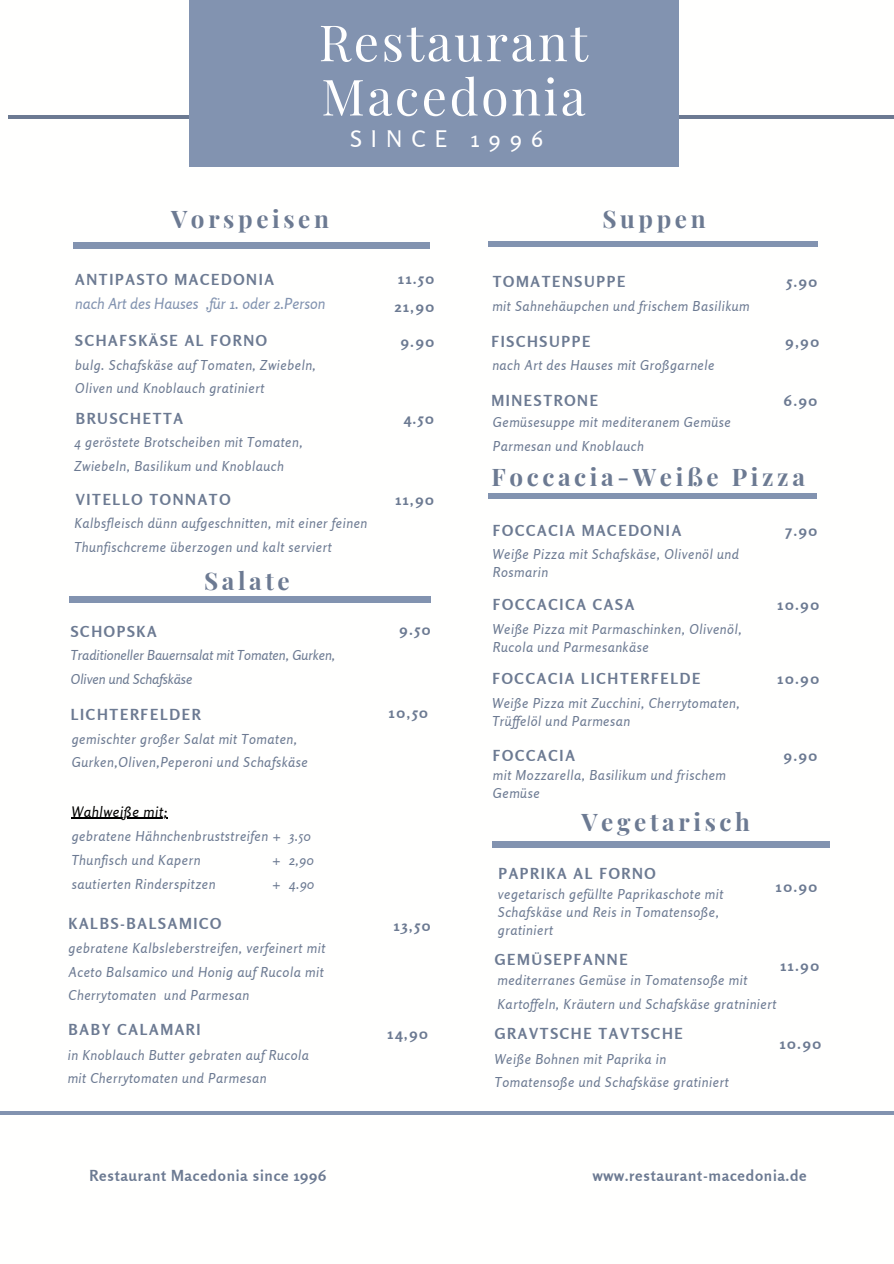
<style>
.page{position:relative;width:894px;height:1264px;background:#fff}
.page>*{position:absolute;margin:0;border:0;box-sizing:border-box;transform-origin:0 0}
.t1{font:50.1px/54.3px "Playfair Display";letter-spacing:.05em;color:#fff}
.t2{font:700 24.3px "Playfair Display";letter-spacing:.15em;color:#6c7a92}
.t3{font:22.65px "Rosario";letter-spacing:.4em;color:#fff}
.t4{font:700 15.15px "Rosario";letter-spacing:.11em;color:#6c7a92}
.t5{font:700 15.15px "Rosario";letter-spacing:.05em;color:#6c7a92}
.t6{font:italic 15.15px "Rosario";color:#8293b0}
.t7{font:italic 14.4px "Rosario";letter-spacing:.04em;color:#000}
.t8{font:italic 13.65px/23.7px "Rosario";letter-spacing:.04em;color:#6c7a92}
.t9{font:italic 13.65px/23.7px "Rosario";color:#6c7a92}
</style>
<div class="page">
<hr style="left:8px;top:115px;width:885px;height:3px;background:#6c7a92">
<div style="left:189px;top:0;width:489px;height:167px;background:#8293b0"></div>
<hr style="left:0;top:1111px;width:893px;height:3px;background:#8293b0">
<div style="left:74px;top:243px;width:355px;height:5px;background:#8293b0"></div>
<div style="left:69px;top:597px;width:361px;height:5px;background:#8293b0"></div>
<hr style="left:72px;top:817px;width:96px;height:2px;background:#000">
<div style="left:487px;top:241px;width:330px;height:6px;background:#8293b0"></div>
<div style="left:492px;top:841px;width:337px;height:7px;background:#8293b0"></div>
<div style="left:487px;top:493px;width:329px;height:6px;background:#8293b0"></div>
<p class="t1" style="left:319px;top:13px;width:271px">Restaurant<br>Macedonia</p>
<p class="t3" style="left:350px;top:125px;width:195px">SINCE 1996</p>
<p class="t2" style="left:171px;top:202px;width:159px">Vorspeisen</p>
<p class="t2" style="left:602px;top:202px;width:105px">Suppen</p>
<p class="t4" style="left:75px;top:270px;width:200px">ANTIPASTO MACEDONIA</p>
<p class="t4" style="left:398px;top:269px;width:38px">11.50</p>
<p class="t6" style="left:75px;top:294px;width:251px">nach Art des Hauses ,für 1. oder 2.Person</p>
<p class="t4" style="left:394px;top:297px;width:41px">21,90</p>
<p class="t4" style="left:75px;top:331px;width:193px">SCHAFSKÄSE AL FORNO</p>
<p class="t4" style="left:400px;top:332px;width:35px">9.90</p>
<p class="t8" style="left:75px;top:353px;width:242px">bulg. Schafskäse auf Tomaten, Zwiebeln,<br>Oliven und Knoblauch gratiniert</p>
<p class="t4" style="left:76px;top:409px;width:109px">BRUSCHETTA</p>
<p class="t4" style="left:403px;top:409px;width:32px">4.50</p>
<p class="t8" style="left:74px;top:430px;width:230px">4 geröstete Brotscheiben mit Tomaten,<br>Zwiebeln, Basilikum und Knoblauch</p>
<p class="t4" style="left:76px;top:490px;width:156px">VITELLO TONNATO</p>
<p class="t4" style="left:395px;top:490px;width:40px">11,90</p>
<p class="t8" style="left:74px;top:511px;width:294px">Kalbsfleisch dünn aufgeschnitten, mit einer feinen<br>Thunfischcreme überzogen und kalt serviert</p>
<p class="t4" style="left:71px;top:621px;width:87px">SCHOPSKA</p>
<p class="t2" style="left:204px;top:563px;width:87px">Salate</p>
<p class="t9" style="left:71px;top:643px;width:266px">Traditioneller Bauernsalat mit Tomaten, Gurken,<br>Oliven und Schafskäse</p>
<p class="t4" style="left:71px;top:704px;width:131px">LICHTERFELDER</p>
<p class="t8" style="left:72px;top:726px;width:237px">gemischter großer Salat mit Tomaten,<br>Gurken,Oliven,Peperoni und Schafskäse</p>
<p class="t7" style="left:72px;top:802px;width:97px">Wahlweiße mit;</p>
<p class="t8" style="left:72px;top:848px;width:130px">Thunfisch und Kapern</p>
<p class="t8" style="left:272px;top:848px;width:43px">+ 2,90</p>
<p class="t8" style="left:72px;top:871px;width:145px">sautierten Rinderspitzen</p>
<p class="t8" style="left:272px;top:871px;width:43px">+ 4.90</p>
<p class="t8" style="left:72px;top:824px;width:241px">gebratene Hähnchenbruststreifen + 3.50</p>
<p class="t4" style="left:68px;top:914px;width:154px">KALBS-BALSAMICO</p>
<p class="t8" style="left:68px;top:936px;width:258px;text-align:justify">gebratene Kalbsleberstreifen, verfeinert mit Aceto Balsamico und Honig auf Rucola mit Cherrytomaten und Parmesan</p>
<p class="t4" style="left:68px;top:1020px;width:133px">BABY CALAMARI</p>
<p class="t8" style="left:68px;top:1042px;width:243px">in Knoblauch Butter gebraten auf Rucola mit Cherrytomaten und Parmesan</p>
<p class="t4" style="left:399px;top:620px;width:32px">9.50</p>
<p class="t4" style="left:389px;top:703px;width:41px">10,50</p>
<p class="t4" style="left:394px;top:915px;width:38px">13,50</p>
<p class="t4" style="left:387px;top:1024px;width:42px">14,90</p>
<p class="t4" style="left:492px;top:272px;width:134px">TOMATENSUPPE</p>
<p class="t4" style="left:786px;top:272px;width:32px">5.90</p>
<p class="t8" style="left:492px;top:294px;width:258px">mit Sahnehäupchen und frischem Basilikum</p>
<p class="t4" style="left:491px;top:332px;width:101px">FISCHSUPPE</p>
<p class="t4" style="left:785px;top:332px;width:35px">9,90</p>
<p class="t8" style="left:492px;top:352px;width:223px">nach Art des Hauses mit Großgarnele</p>
<p class="t4" style="left:491px;top:391px;width:108px">MINESTRONE</p>
<p class="t4" style="left:783px;top:391px;width:35px">6.90</p>
<p class="t8" style="left:492px;top:410px;width:239px">Gemüsesuppe mit mediteranem Gemüse<br>Parmesan und Knoblauch</p>
<p class="t2" style="left:491px;top:460px;width:315px">Foccacia-Weiße Pizza</p>
<p class="t4" style="left:492px;top:521px;width:190px">FOCCACIA MACEDONIA</p>
<p class="t4" style="left:785px;top:521px;width:33px">7.90</p>
<p class="t8" style="left:492px;top:545px;width:248px;line-height:18px">Weiße Pizza mit Schafskäse, Olivenöl und<br>Rosmarin</p>
<p class="t4" style="left:492px;top:595px;width:143px">FOCCACICA CASA</p>
<p class="t4" style="left:777px;top:595px;width:43px">10.90</p>
<p class="t8" style="left:492px;top:619px;width:250px;line-height:18px">Weiße Pizza mit Parmaschinken, Olivenöl,<br>Rucola und Parmesankäse</p>
<p class="t4" style="left:492px;top:669px;width:209px">FOCCACIA LICHTERFELDE</p>
<p class="t4" style="left:777px;top:669px;width:43px">10.90</p>
<p class="t8" style="left:492px;top:693px;width:249px;line-height:18px">Weiße Pizza mit Zucchini, Cherrytomaten,<br>Trüf elöl und Parmesan</p>
<p class="t4" style="left:492px;top:746px;width:83px">FOCCACIA</p>
<p class="t4" style="left:783px;top:746px;width:35px">9.90</p>
<p class="t8" style="left:492px;top:766px;width:234px;line-height:18px">mit Mozzarella, Basilikum und frischem<br>Gemüse</p>
<p class="t2" style="left:581px;top:805px;width:170px">Vegetarisch</p>
<p class="t4" style="left:498px;top:864px;width:159px">PAPRIKA AL FORNO</p>
<p class="t8" style="left:497px;top:885px;width:227px;line-height:18px">vegetarisch gefüllte Paprikaschote mit<br>Schafskäse und Reis in Tomatensoße, gratiniert</p>
<p class="t4" style="left:775px;top:877px;width:43px">10.90</p>
<p class="t4" style="left:495px;top:949px;width:134px">GEMÜSEPFANNE</p>
<p class="t4" style="left:780px;top:955px;width:40px">11.90</p>
<p class="t8" style="left:497px;top:968px;width:280px">mediterranes Gemüse in Tomatensoße mit<br>Kartof eln, Kräutern und Schafskäse gratniniert</p>
<p class="t4" style="left:495px;top:1024px;width:189px">GRAVTSCHE TAVTSCHE</p>
<p class="t8" style="left:495px;top:1046px;width:235px">Weiße Bohnen mit Paprika in<br>Tomatensoße und Schafskäse gratiniert</p>
<p class="t4" style="left:779px;top:1034px;width:43px">10.90</p>
<p class="t5" style="left:89px;top:1165px;width:238px">Restaurant Macedonia since 1996</p>
<p class="t5" style="left:592px;top:1165px;width:215px">www.restaurant-macedonia.de</p>
</div>
